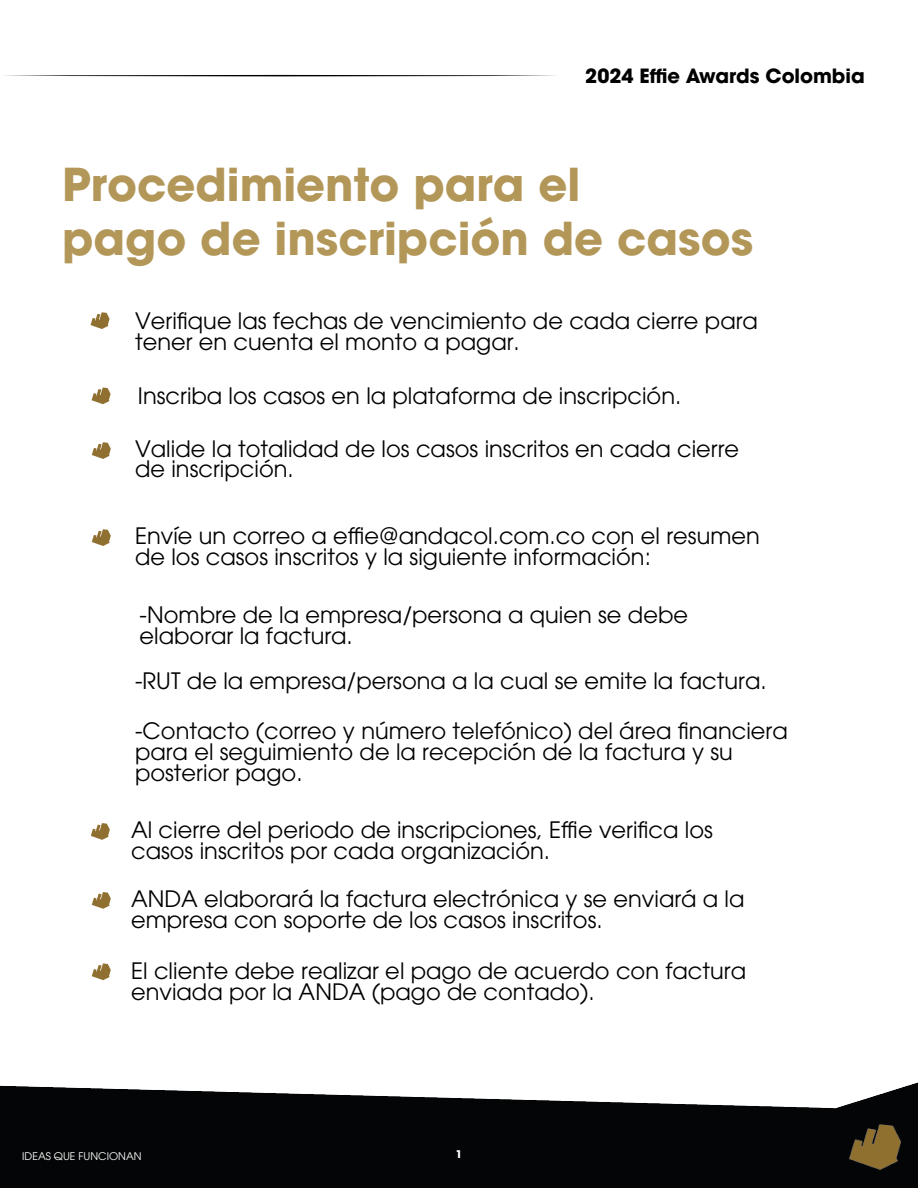
<style>
.page{position:relative;width:918px;height:1188px;background:#fff}
.page>*{position:absolute;margin:0;border:0;box-sizing:border-box;transform-origin:0 0}
.t1{font:700 45px/54px "ITC Avant Garde Std";color:#b39758}
.t2{font:22.5px/21px "ITC Avant Garde Std";color:#000}
.t3{font:700 19.5px "ITC Avant Garde Std";color:#000}
.t4{font:10.5px "ITC Avant Garde Std";color:#fff}
.t5{font:700 10.5px "ITC Avant Garde Std";color:#fff}
</style>
<div class="page">
<img style="left:0;top:1082px;width:918px;height:106px">
<img style="left:847px;top:1117px;width:57px;height:59px">
<svg style="left:4px;top:75px;width:552px;height:1px"></svg>
<svg style="left:91px;top:312px;width:19px;height:17px"></svg>
<svg style="left:92px;top:387px;width:19px;height:17px"></svg>
<svg style="left:92px;top:442px;width:19px;height:17px"></svg>
<svg style="left:92px;top:529px;width:19px;height:17px"></svg>
<svg style="left:91px;top:823px;width:19px;height:17px"></svg>
<svg style="left:92px;top:892px;width:19px;height:17px"></svg>
<svg style="left:92px;top:963px;width:19px;height:17px"></svg>
<p class="t3" style="left:585px;top:63px;width:281px">2024 Effie Awards Colombia</p>
<h1 class="t1" style="left:62px;top:157px;width:692px">Procedimiento para el<br>pago de inscripción de casos</h1>
<p class="t2" style="left:135px;top:310px;width:624px">Verifique las fechas de vencimiento de cada cierre para tener en cuenta el monto a pagar.</p>
<p class="t2" style="left:138px;top:385px;width:545px">Inscriba los casos en la plataforma de inscripción.</p>
<p class="t2" style="left:135px;top:437px;width:606px">Valide la totalidad de los casos inscritos en cada cierre de inscripción.</p>
<p class="t2" style="left:135px;top:525px;width:626px">Envíe un correo a effie@andacol.com.co con el resumen de los casos inscritos y la siguiente información:</p>
<p class="t2" style="left:140px;top:604px;width:550px">-Nombre de la empresa/persona a quien se debe elaborar la factura.</p>
<p class="t2" style="left:135px;top:670px;width:633px">-RUT de la empresa/persona a la cual se emite la factura.</p>
<p class="t2" style="left:135px;top:720px;width:654px">-Contacto (correo y número telefónico) del área financiera para el seguimiento de la recepción de la factura y su posterior pago.</p>
<p class="t2" style="left:131px;top:819px;width:583px">Al cierre del periodo de inscripciones, Effie verifica los casos inscritos por cada organización.</p>
<p class="t2" style="left:131px;top:888px;width:615px">ANDA elaborará la factura electrónica y se enviará a la empresa con soporte de los casos inscritos.</p>
<p class="t2" style="left:131px;top:960px;width:617px">El cliente debe realizar el pago de acuerdo con factura enviada por la ANDA (pago de contado).</p>
<p class="t4" style="left:22px;top:1150px;width:121px">IDEAS QUE FUNCIONAN</p>
<p class="t5" style="left:456px;top:1148px;width:8px">1</p>
</div>
